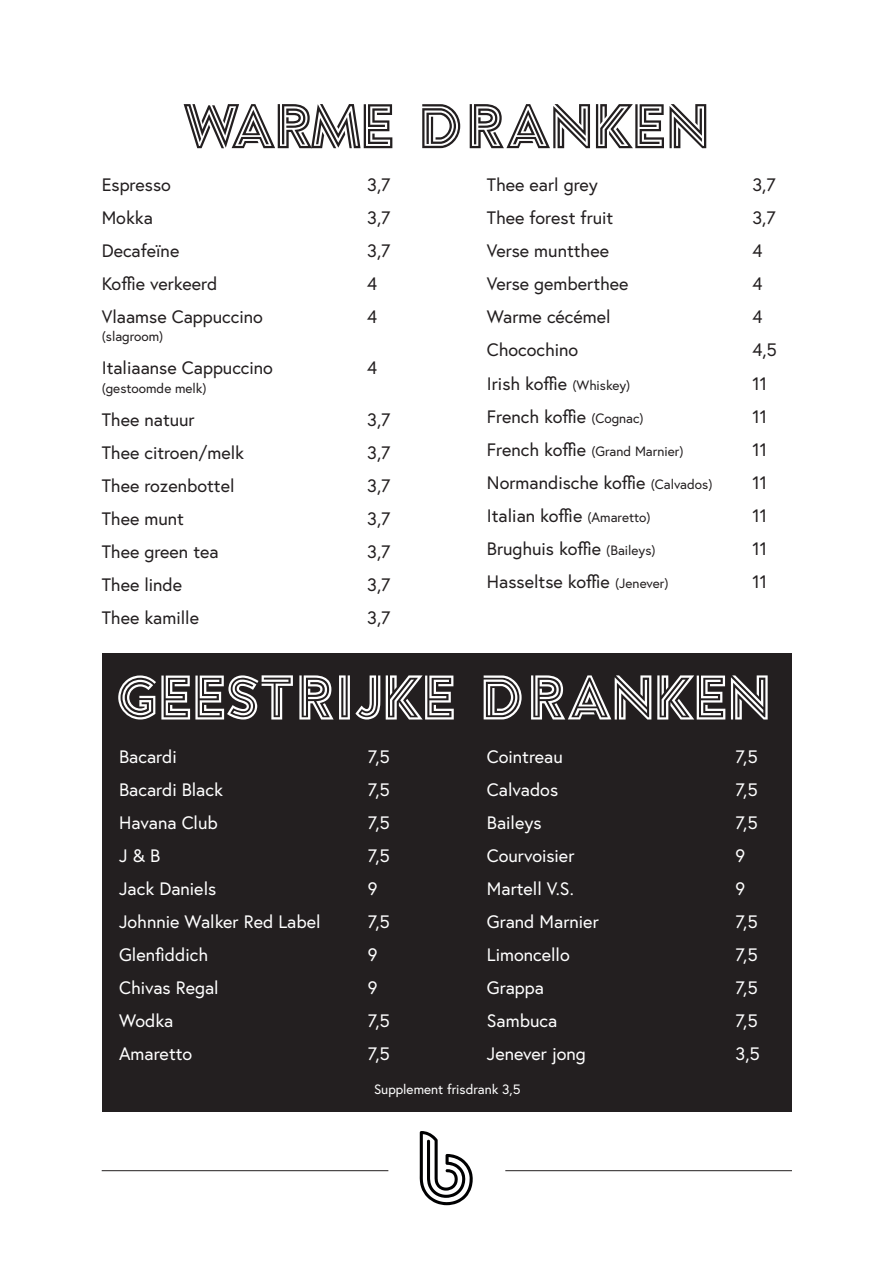
<style>
.page{position:relative;width:893px;height:1263px;background:#fff}
.page>*{position:absolute;margin:0;border:0;box-sizing:border-box;transform-origin:0 0}
.t1{font:63px "Argon PERSONAL";color:#fff}
.t2{font:63px "Argon PERSONAL";letter-spacing:-.005em;color:#231f20}
.t3{font:18px "Europa";color:#231f20}
.t4{font:18px "Europa";color:#fff}
.t5{font:13.5px "Europa";color:#231f20}
.t6{font:13.5px "Europa";color:#fff}
.s1{font-size:13.5px}
.s2{font-size:18px}
</style>
<div class="page">
<div style="left:102px;top:654px;width:690px;height:458px;background:#231f20"></div>
<svg style="left:420px;top:1131px;width:53px;height:74px"></svg>
<hr style="left:102px;top:1170px;width:286px;height:1px;background:#231f20">
<hr style="left:505px;top:1170px;width:287px;height:1px;background:#231f20">
<p class="t2" style="left:184px;top:98px;width:527px">WARME DRANKEN</p>
<p class="t3" style="left:102px;top:174px;width:71px">Espresso</p>
<p class="t3" style="left:367px;top:174px;width:25px">3,7</p>
<p class="t3" style="left:102px;top:207px;width:53px">Mokka</p>
<p class="t3" style="left:367px;top:207px;width:25px">3,7</p>
<p class="t3" style="left:102px;top:240px;width:79px">Decafeïne</p>
<p class="t3" style="left:367px;top:240px;width:25px">3,7</p>
<p class="t3" style="left:102px;top:273px;width:117px">Koffie verkeerd</p>
<p class="t3" style="left:367px;top:273px;width:12px">4</p>
<p class="t3" style="left:102px;top:306px;width:163px">Vlaamse Cappuccino</p>
<p class="t3" style="left:367px;top:306px;width:12px">4</p>
<p class="t5" style="left:102px;top:328px;width:63px">(slagroom)</p>
<p class="t3" style="left:102px;top:357px;width:173px">Italiaanse Cappuccino</p>
<p class="t3" style="left:367px;top:357px;width:12px">4</p>
<p class="t5" style="left:102px;top:379px;width:107px">(gestoomde melk)</p>
<p class="t3" style="left:102px;top:408px;width:95px">Thee natuur</p>
<p class="t3" style="left:367px;top:408px;width:25px">3,7</p>
<p class="t3" style="left:102px;top:441px;width:144px">Thee citroen/melk</p>
<p class="t3" style="left:367px;top:441px;width:25px">3,7</p>
<p class="t3" style="left:102px;top:474px;width:134px">Thee rozenbottel</p>
<p class="t3" style="left:367px;top:474px;width:25px">3,7</p>
<p class="t3" style="left:102px;top:507px;width:84px">Thee munt</p>
<p class="t3" style="left:367px;top:507px;width:25px">3,7</p>
<p class="t3" style="left:102px;top:540px;width:119px">Thee green tea</p>
<p class="t3" style="left:367px;top:540px;width:25px">3,7</p>
<p class="t3" style="left:102px;top:573px;width:82px">Thee linde</p>
<p class="t3" style="left:367px;top:573px;width:25px">3,7</p>
<p class="t3" style="left:102px;top:606px;width:99px">Thee kamille</p>
<p class="t3" style="left:367px;top:606px;width:25px">3,7</p>
<p class="t3" style="left:487px;top:174px;width:113px">Thee earl grey</p>
<p class="t3" style="left:752px;top:174px;width:25px">3,7</p>
<p class="t3" style="left:487px;top:207px;width:128px">Thee forest fruit</p>
<p class="t3" style="left:752px;top:207px;width:25px">3,7</p>
<p class="t3" style="left:487px;top:240px;width:124px">Verse muntthee</p>
<p class="t3" style="left:752px;top:240px;width:12px">4</p>
<p class="t3" style="left:487px;top:273px;width:143px">Verse gemberthee</p>
<p class="t3" style="left:752px;top:273px;width:12px">4</p>
<p class="t3" style="left:487px;top:306px;width:125px">Warme cécémel</p>
<p class="t3" style="left:752px;top:306px;width:12px">4</p>
<p class="t3" style="left:487px;top:339px;width:93px">Chocochino</p>
<p class="t3" style="left:752px;top:339px;width:26px">4,5</p>
<p class="t3" style="left:487px;top:372px;width:145px">Irish koffie <span class="s1">(Whiskey)</span></p>
<p class="t3" style="left:752px;top:372px;width:16px">11</p>
<p class="t3" style="left:487px;top:405px;width:158px">French koffie <span class="s1">(Cognac)</span></p>
<p class="t3" style="left:752px;top:405px;width:16px">11</p>
<p class="t5" style="left:487px;top:442px;width:198px"><span class="s2">French koffie</span> (Grand Marnier)</p>
<p class="t3" style="left:752px;top:438px;width:16px">11</p>
<p class="t3" style="left:487px;top:471px;width:227px">Normandische koffie <span class="s1">(Calvados)</span></p>
<p class="t3" style="left:752px;top:471px;width:16px">11</p>
<p class="t3" style="left:487px;top:504px;width:165px">Italian koffie <span class="s1">(Amaretto)</span></p>
<p class="t3" style="left:752px;top:504px;width:16px">11</p>
<p class="t3" style="left:487px;top:537px;width:170px">Brughuis koffie <span class="s1">(Baileys)</span></p>
<p class="t3" style="left:752px;top:537px;width:16px">11</p>
<p class="t3" style="left:487px;top:570px;width:183px">Hasseltse koffie <span class="s1">(Jenever)</span></p>
<p class="t3" style="left:752px;top:570px;width:16px">11</p>
<p class="t1" style="left:118px;top:669px;width:654px">GEESTRIJKE DRANKEN</p>
<p class="t4" style="left:119px;top:745px;width:59px">Bacardi</p>
<p class="t4" style="left:368px;top:745px;width:24px">7,5</p>
<p class="t4" style="left:119px;top:778px;width:105px">Bacardi Black</p>
<p class="t4" style="left:368px;top:778px;width:24px">7,5</p>
<p class="t4" style="left:119px;top:811px;width:100px">Havana Club</p>
<p class="t4" style="left:368px;top:811px;width:24px">7,5</p>
<p class="t4" style="left:119px;top:844px;width:43px">J &amp; B</p>
<p class="t4" style="left:368px;top:844px;width:24px">7,5</p>
<p class="t4" style="left:119px;top:877px;width:99px">Jack Daniels</p>
<p class="t4" style="left:368px;top:877px;width:11px">9</p>
<p class="t4" style="left:119px;top:910px;width:203px">Johnnie Walker Red Label</p>
<p class="t4" style="left:368px;top:910px;width:24px">7,5</p>
<p class="t4" style="left:119px;top:943px;width:91px">Glenfiddich</p>
<p class="t4" style="left:368px;top:943px;width:11px">9</p>
<p class="t4" style="left:119px;top:976px;width:101px">Chivas Regal</p>
<p class="t4" style="left:368px;top:976px;width:11px">9</p>
<p class="t4" style="left:119px;top:1009px;width:56px">Wodka</p>
<p class="t4" style="left:368px;top:1009px;width:24px">7,5</p>
<p class="t4" style="left:119px;top:1042px;width:75px">Amaretto</p>
<p class="t4" style="left:368px;top:1042px;width:24px">7,5</p>
<p class="t4" style="left:487px;top:745px;width:77px">Cointreau</p>
<p class="t4" style="left:736px;top:745px;width:24px">7,5</p>
<p class="t4" style="left:487px;top:778px;width:73px">Calvados</p>
<p class="t4" style="left:736px;top:778px;width:24px">7,5</p>
<p class="t4" style="left:487px;top:811px;width:56px">Baileys</p>
<p class="t4" style="left:736px;top:811px;width:24px">7,5</p>
<p class="t4" style="left:487px;top:844px;width:89px">Courvoisier</p>
<p class="t4" style="left:736px;top:844px;width:11px">9</p>
<p class="t4" style="left:487px;top:877px;width:88px">Martell V.S.</p>
<p class="t4" style="left:736px;top:877px;width:11px">9</p>
<p class="t4" style="left:487px;top:910px;width:113px">Grand Marnier</p>
<p class="t4" style="left:736px;top:910px;width:24px">7,5</p>
<p class="t4" style="left:487px;top:943px;width:84px">Limoncello</p>
<p class="t4" style="left:736px;top:943px;width:24px">7,5</p>
<p class="t4" style="left:487px;top:976px;width:59px">Grappa</p>
<p class="t4" style="left:736px;top:976px;width:24px">7,5</p>
<p class="t4" style="left:487px;top:1009px;width:72px">Sambuca</p>
<p class="t4" style="left:736px;top:1009px;width:24px">7,5</p>
<p class="t4" style="left:487px;top:1042px;width:100px">Jenever jong</p>
<p class="t4" style="left:736px;top:1042px;width:26px">3,5</p>
<p class="t6" style="left:374px;top:1080px;width:148px">Supplement frisdrank 3,5</p>
</div>
